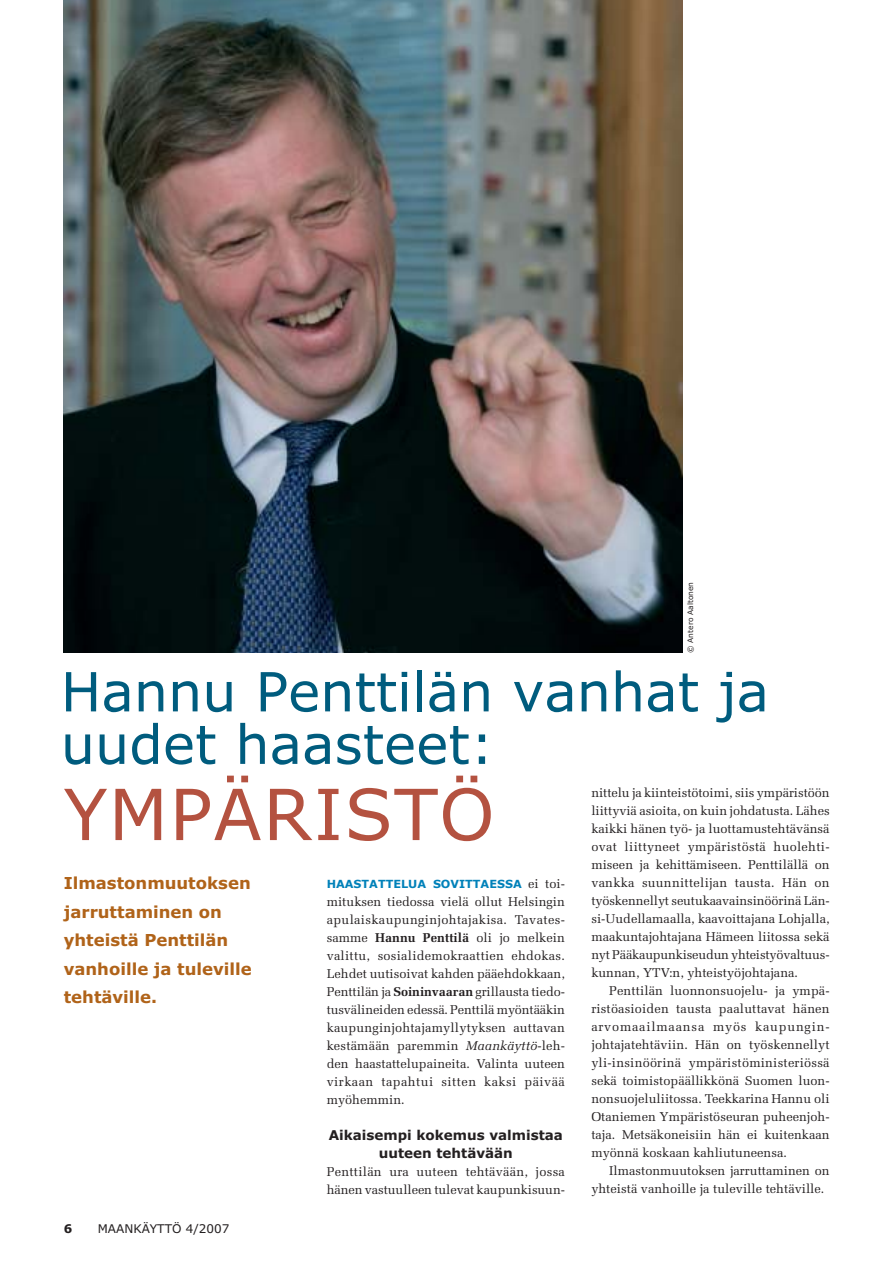
<style>
.page{position:relative;width:893px;height:1263px;background:#fff}
.page>*{position:absolute;margin:0;border:0;box-sizing:border-box;transform-origin:0 0}
.t1{font:70.5px "MS Verdana";letter-spacing:.02em;color:#b45240}
.t2{font:54px/52.5px "MS Verdana";color:#005c7e}
.t3{font:700 16.5px/28.5px "MS Verdana";color:#b06319}
.t4{font:700 13.5px/18px "MS Verdana";color:#231f20;text-align:center}
.t5{font:12.75px/18px "Melior";color:#231f20;text-align:justify}
.t6{font:12px "MS Verdana";color:#231f20}
.t7{font:700 12px "MS Verdana";color:#231f20}
.t8{font:700 11.25px "MS Verdana";color:#0081b9}
.t9{font:7.5px "MS Verdana";color:#231f20}
.s1{font-family:"Melior";font-weight:400;font-size:12.75px;color:#231f20}
.s2{font-weight:700}
.s3{font-style:italic}
</style>
<div class="page">
<img style="left:64px;top:0;width:618px;height:653px">
<p class="t9" style="left:686px;top:653px;width:73px;rotate:-90deg">© Antero Aaltonen</p>
<h2 class="t2" style="left:61px;top:669px;width:709px">Hannu Penttilän vanhat ja uudet haasteet:</h2>
<h1 class="t1" style="left:64px;top:781px;width:432px">YMPÄRISTÖ</h1>
<p class="t5" style="left:591px;top:785px;width:240px">nittelu ja kiinteistötoimi, siis ympäristöön liittyviä asioita, on kuin johdatusta. Lähes kaikki hänen työ- ja luottamustehtävänsä ovat liittyneet ympäristöstä huolehti&shy;miseen ja kehittämiseen. Penttilällä on vankka suunnittelijan tausta. Hän on työskennellyt seutukaavainsinöörinä Län&shy;si-Uudellamaalla, kaavoittajana Lohjalla, maakuntajohtajana Hämeen liitossa sekä nyt Pääkaupunkiseudun yhteistyövaltuus&shy;kunnan, YTV:n, yhteistyöjohtajana.</p>
<p class="t5" style="left:591px;top:983px;width:240px;text-indent:18px">Penttilän luonnonsuojelu- ja ympä&shy;ristöasioiden tausta paaluttavat hänen arvomaailmaansa myös kaupungin&shy;johtajatehtäviin. Hän on työskennellyt yli-insinöörinä ympäristöministeriössä sekä toimistopäällikkönä Suomen luon&shy;nonsuojeluliitossa. Teekkarina Hannu oli Otaniemen Ympäristöseuran puheenjoh&shy;taja. Metsäkoneisiin hän ei kuitenkaan myönnä koskaan kahliutuneensa.</p>
<p class="t5" style="left:591px;top:1163px;width:240px;text-indent:18px">Ilmastonmuutoksen jarruttaminen on yhteistä vanhoille ja tuleville tehtäville.</p>
<p class="t3" style="left:64px;top:870px;width:189px">Ilmastonmuutoksen jarruttaminen on yhteistä Penttilän vanhoille ja tuleville tehtäville.</p>
<p class="t8" style="left:327px;top:878px;width:240px">HAASTATTELUA SOVITTAESSA <span class="s1">ei toi-</span></p>
<p class="t5" style="left:327px;top:893px;width:240px">mituksen tiedossa vielä ollut Helsingin apulaiskaupunginjohtajakisa. Tavates&shy;samme <span class="s2">Hannu Penttilä</span> oli jo melkein valittu, sosialidemokraattien ehdokas.<br>Lehdet uutisoivat kahden pääehdokkaan, Penttilän ja <span class="s2">Soininvaaran</span> grillausta tiedo&shy;tusvälineiden edessä. Penttilä myöntääkin kaupunginjohtajamyllytyksen auttavan kestämään paremmin <span class="s3">Maankäyttö</span>-leh&shy;den haastattelupaineita. Valinta uuteen virkaan tapahtui sitten kaksi päivää myöhemmin.</p>
<p class="t4" style="left:329px;top:1126px;width:236px">Aikaisempi kokemus valmistaa uuteen tehtävään</p>
<p class="t5" style="left:327px;top:1163px;width:240px">Penttilän ura uuteen tehtävään, jossa hänen vastuulleen tulevat kaupunkisuun-</p>
<p class="t7" style="left:64px;top:1223px;width:10px">6</p>
<p class="t6" style="left:98px;top:1223px;width:133px">MAANKÄYTTÖ 4/2007</p>
</div>
